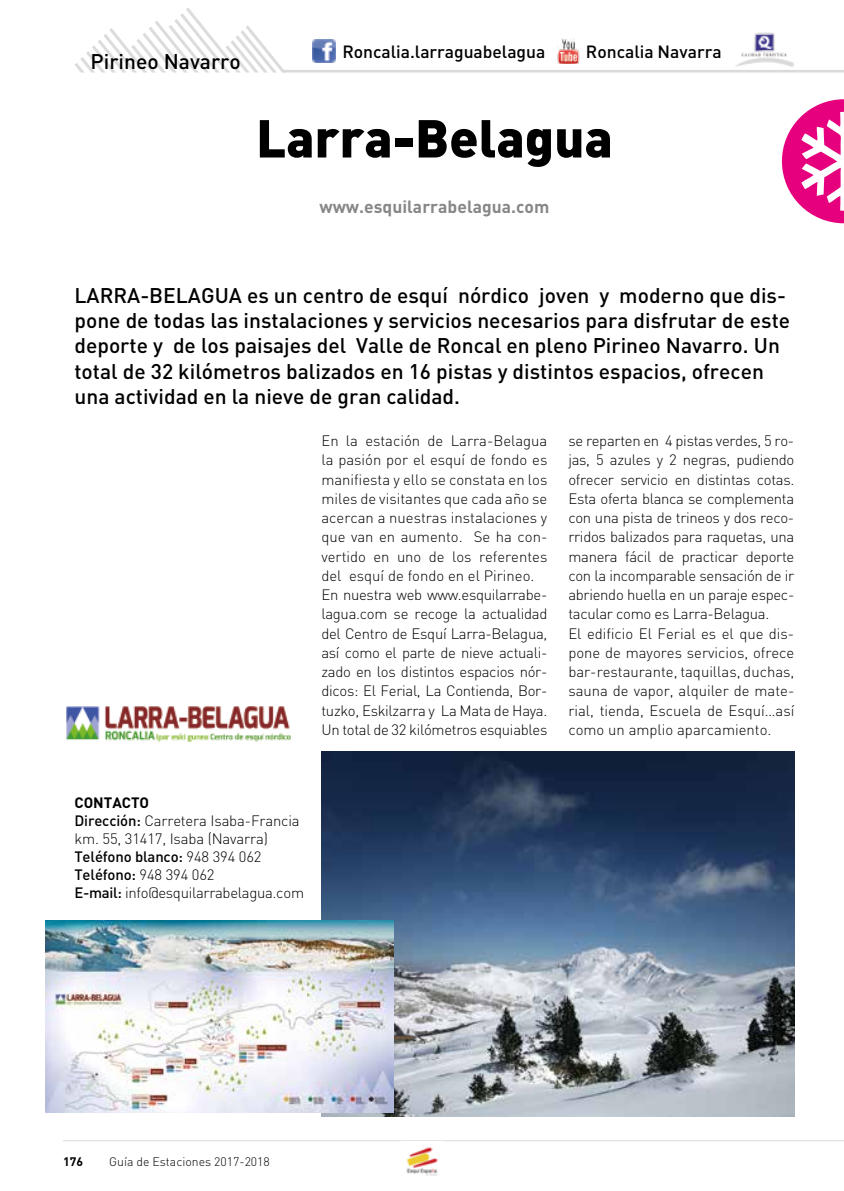
<style>
.page{position:relative;width:844px;height:1191px;background:#fff}
.page>*{position:absolute;margin:0;border:0;box-sizing:border-box;transform-origin:0 0}
.t1{font:900 52.5px "DIN";color:#000}
.t2{font:500 21px/25.2px "DIN";color:#000}
.t3{font:500 17.5px "DIN";color:#000}
.t4{font:700 17.5px "DIN";color:#878787}
.t5{font:300 14.88px/19.2px "DIN";letter-spacing:-.02em;color:#000}
.t6{font:300 12.25px "DIN";color:#000}
.t7{font:700 12.25px "DIN";color:#000}
.s1{font-weight:700}
.s2{font-weight:500}
</style>
<div class="page">
<svg style="left:75px;top:8px;width:209px;height:65px"></svg>
<hr style="left:282px;top:70px;width:561px;height:3px;background:#dadada">
<hr style="left:63px;top:1140px;width:780px;height:1px;background:#dadada">
<img style="left:406px;top:1147px;width:32px;height:29px">
<img style="left:321px;top:751px;width:473px;height:365px">
<img style="left:45px;top:920px;width:348px;height:192px">
<img style="left:66px;top:706px;width:225px;height:36px">
<img style="left:735px;top:32px;width:59px;height:35px">
<svg style="left:781px;top:99px;width:62px;height:124px"></svg>
<img style="left:312px;top:39px;width:23px;height:24px">
<img style="left:557px;top:39px;width:23px;height:25px">
<h2 class="t2" style="left:91px;top:48px;width:152px">Pirineo Navarro</h2>
<p class="t3" style="left:342px;top:41px;width:204px">Roncalia.larraguabelagua</p>
<p class="t3" style="left:585px;top:41px;width:137px">Roncalia Navarra</p>
<h1 class="t1" style="left:256px;top:103px;width:358px">Larra-Belagua</h1>
<p class="t4" style="left:319px;top:195px;width:231px">www.esquilarrabelagua.com</p>
<p class="t2" style="left:74px;top:282px;width:717px">LARRA-BELAGUA es un centro de esquí nórdico joven y moderno que dis&shy;pone de todas las instalaciones y servicios necesarios para disfrutar de este deporte y de los paisajes del Valle de Roncal en pleno Pirineo Navarro. Un total de 32 kilómetros balizados en 16 pistas y distintos espacios, ofrecen una actividad en la nieve de gran calidad.</p>
<p class="t5" style="left:321px;top:431px;width:227px">En la estación de Larra-Belagua la pasión por el esquí de fondo es manifiesta y ello se constata en los miles de visitantes que cada año se acercan a nuestras instalaciones y que van en aumento. Se ha con&shy;vertido en uno de los referentes del esquí de fondo en el Pirineo.<br>En nuestra web www.esquilarrabe&shy;lagua.com se recoge la actualidad del Centro de Esquí Larra-Belagua, así como el parte de nieve actuali&shy;zado en los distintos espacios nór&shy;dicos: El Ferial, La Contienda, Bor&shy;tuzko, Eskilzarra y La Mata de Haya.<br>Un total de 32 kilómetros esquiables</p>
<p class="t5" style="left:568px;top:431px;width:227px">se reparten en 4 pistas verdes, 5 ro&shy;jas, 5 azules y 2 negras, pudiendo ofrecer servicio en distintas cotas.<br>Esta oferta blanca se complementa con una pista de trineos y dos reco&shy;rridos balizados para raquetas, una manera fácil de practicar deporte con la incomparable sensación de ir abriendo huella en un paraje espec&shy;tacular como es Larra-Belagua.<br>El edificio El Ferial es el que dis&shy;pone de mayores servicios, ofrece bar-restaurante, taquillas, duchas, sauna de vapor, alquiler de mate&shy;rial, tienda, Escuela de Esquí…así como un amplio aparcamiento.</p>
<p class="t5" style="left:74px;top:794px;width:231px;line-height:17.8px"><span class="s1">CONTACTO<br></span><span class="s2">Dirección:</span> Carretera Isaba-Francia km. 55, 31417, Isaba (Navarra)<br><span class="s2">Teléfono blanco:</span> 948 394 062<br><span class="s2">Teléfono:</span> 948 394 062<br><span class="s2">E-mail:</span> info@esquilarrabelagua.com</p>
<p class="t7" style="left:63px;top:1153px;width:21px">176</p>
<p class="t6" style="left:109px;top:1154px;width:162px">Guía de Estaciones 2017-2018</p>
</div>
